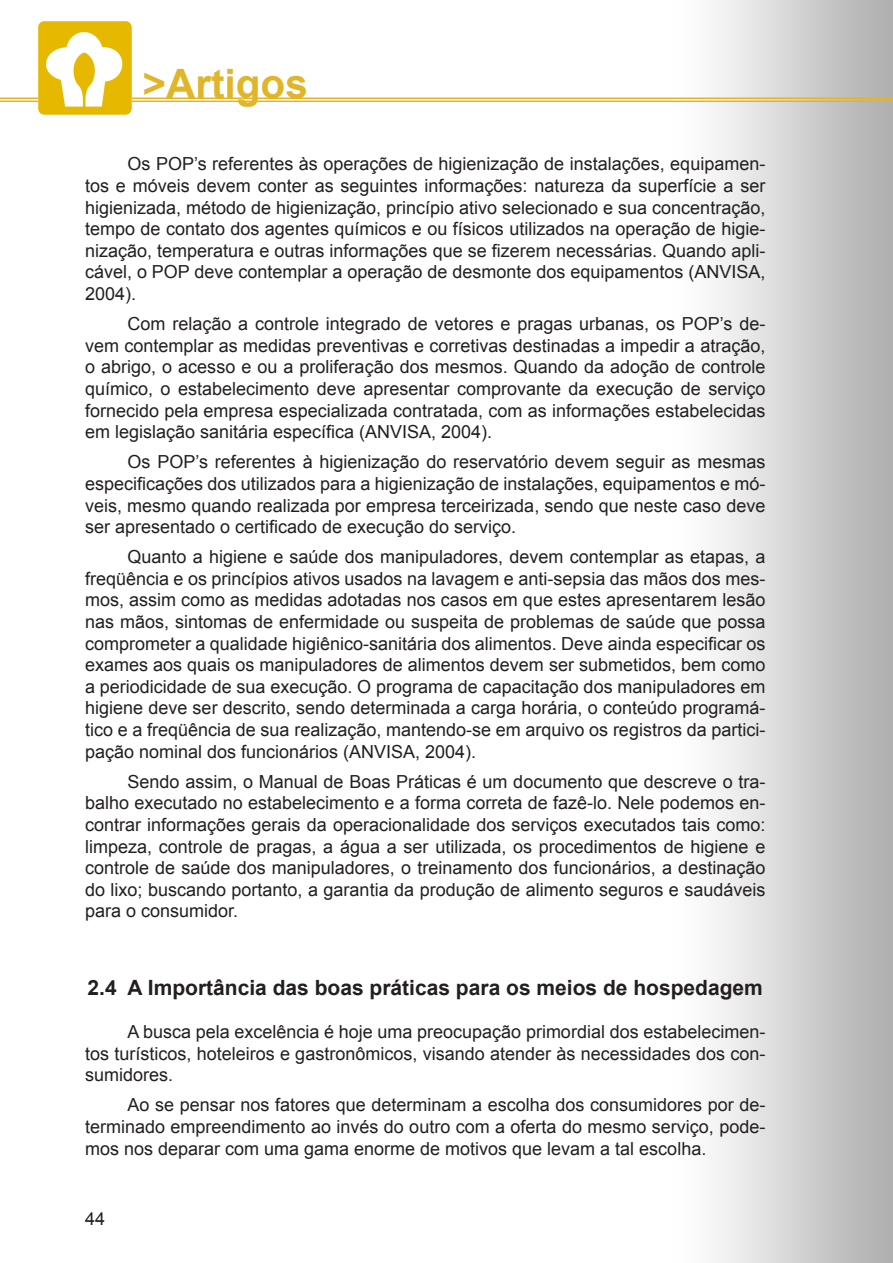
<style>
.page{position:relative;width:893px;height:1263px;background:#fff}
.page>*{position:absolute;margin:0;border:0;box-sizing:border-box;transform-origin:0 0}
.t1{font:700 40.5px "Arial";color:#e1b529}
.Meio-Subtitulo{font:700 21px "Arial";color:#231f20}
.Corpo-texto{font:18px/21.6px "Arial";color:#231f20;text-align:justify}
</style>
<div class="page">
<hr style="left:0;top:98px;width:893px;height:1px;background:#e1b529">
<hr style="left:0;top:101px;width:893px;height:1px;background:#e1b529">
<img style="left:38px;top:21px;width:94px;height:94px">
<h1 class="t1" style="left:142px;top:56px;width:167px">&gt;Artigos</h1>
<p class="Corpo-texto" style="left:85px;top:153px;width:682px;text-indent:43px">Os POP’s referentes às operações de higienização de instalações, equipamen&shy;tos e móveis devem conter as seguintes informações: natureza da superfície a ser higienizada, método de higienização, princípio ativo selecionado e sua concentração, tempo de contato dos agentes químicos e ou físicos utilizados na operação de higie&shy;nização, temperatura e outras informações que se fizerem necessárias. Quando apli&shy;cável, o POP deve contemplar a operação de desmonte dos equipamentos (ANVISA, 2004).</p>
<p class="Corpo-texto" style="left:85px;top:313px;width:682px;text-indent:43px">Com relação a controle integrado de vetores e pragas urbanas, os POP’s de&shy;vem contemplar as medidas preventivas e corretivas destinadas a impedir a atração, o abrigo, o acesso e ou a proliferação dos mesmos. Quando da adoção de controle químico, o estabelecimento deve apresentar comprovante da execução de serviço fornecido pela empresa especializada contratada, com as informações estabelecidas em legislação sanitária específica (ANVISA, 2004).</p>
<p class="Corpo-texto" style="left:85px;top:451px;width:682px;text-indent:43px">Os POP’s referentes à higienização do reservatório devem seguir as mesmas especificações dos utilizados para a higienização de instalações, equipamentos e mó&shy;veis, mesmo quando realizada por empresa terceirizada, sendo que neste caso deve ser apresentado o certificado de execução do serviço.</p>
<p class="Corpo-texto" style="left:85px;top:546px;width:682px;text-indent:43px">Quanto a higiene e saúde dos manipuladores, devem contemplar as etapas, a freqüência e os princípios ativos usados na lavagem e anti-sepsia das mãos dos mes&shy;mos, assim como as medidas adotadas nos casos em que estes apresentarem lesão nas mãos, sintomas de enfermidade ou suspeita de problemas de saúde que possa comprometer a qualidade higiênico-sanitária dos alimentos. Deve ainda especificar os exames aos quais os manipuladores de alimentos devem ser submetidos, bem como a periodicidade de sua execução. O programa de capacitação dos manipuladores em higiene deve ser descrito, sendo determinada a carga horária, o conteúdo programá&shy;tico e a freqüência de sua realização, mantendo-se em arquivo os registros da partici&shy;pação nominal dos funcionários (ANVISA, 2004).</p>
<p class="Corpo-texto" style="left:85px;top:771px;width:682px;text-indent:43px">Sendo assim, o Manual de Boas Práticas é um documento que descreve o tra&shy;balho executado no estabelecimento e a forma correta de fazê-lo. Nele podemos en&shy;contrar informações gerais da operacionalidade dos serviços executados tais como: limpeza, controle de pragas, a água a ser utilizada, os procedimentos de higiene e controle de saúde dos manipuladores, o treinamento dos funcionários, a destinação do lixo; buscando portanto, a garantia da produção de alimento seguros e saudáveis para o consumidor.</p>
<p class="Meio-Subtitulo" style="left:88px;top:974px;width:677px">2.4 A Importância das boas práticas para os meios de hospedagem</p>
<p class="Corpo-texto" style="left:85px;top:1021px;width:682px;text-indent:43px">A busca pela excelência é hoje uma preocupação primordial dos estabelecimen&shy;tos turísticos, hoteleiros e gastronômicos, visando atender às necessidades dos con&shy;sumidores.</p>
<p class="Corpo-texto" style="left:85px;top:1094px;width:682px;text-indent:43px">Ao se pensar nos fatores que determinam a escolha dos consumidores por de&shy;terminado empreendimento ao invés do outro com a oferta do mesmo serviço, pode&shy;mos nos deparar com uma gama enorme de motivos que levam a tal escolha.</p>
<p class="Corpo-texto" style="left:85px;top:1208px;width:22px">44</p>
</div>
